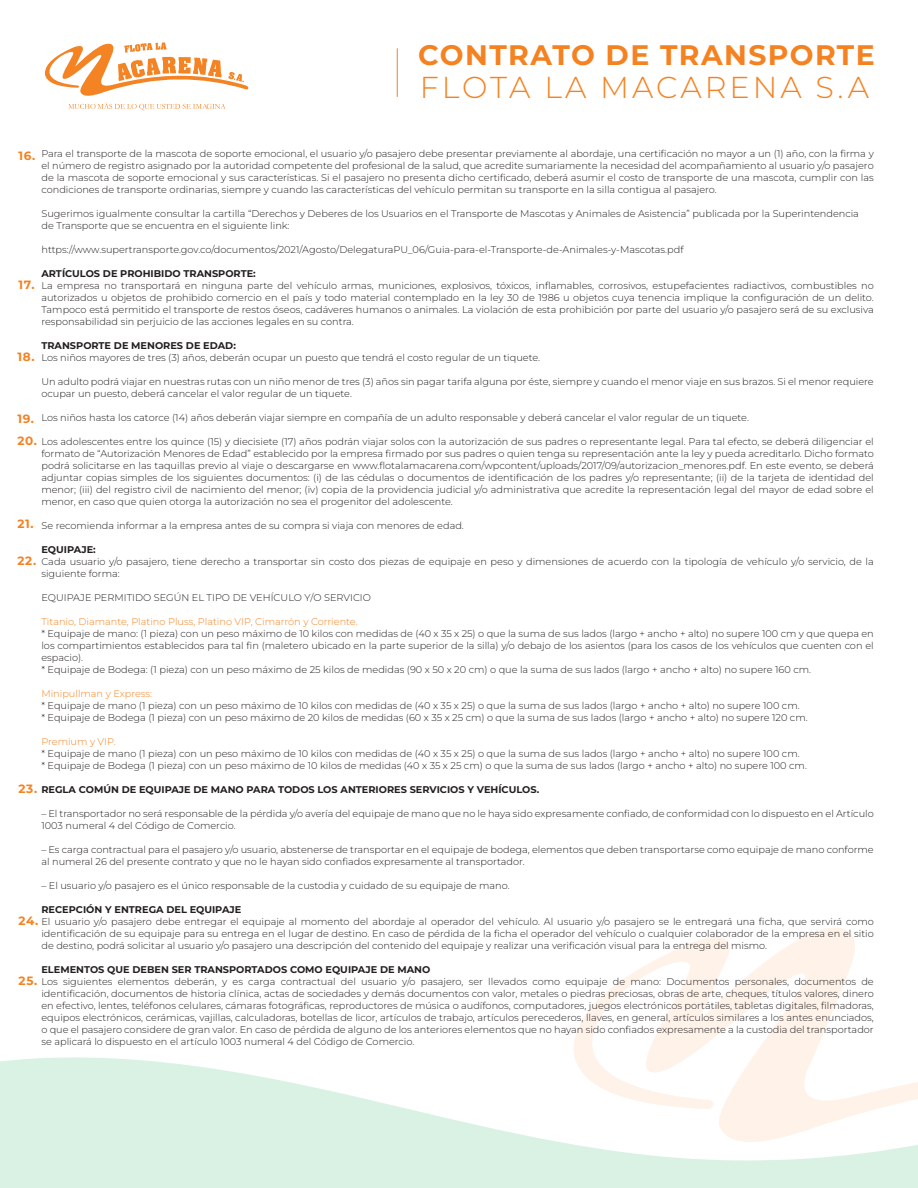
<style>
.page{position:relative;width:918px;height:1188px;background:#fff}
.page>*{position:absolute;margin:0;border:0;box-sizing:border-box;transform-origin:0 0}
.t1{font:300 30.3px "Montserrat";letter-spacing:.1em;color:#f58220}
.t2{font:700 28.2px "Montserrat";letter-spacing:.05em;color:#f58220}
.t3{font:700 12px/22.5px "Montserrat";letter-spacing:.05em;color:#f58220}
.t4{font:300 9.75px/12px "Montserrat";color:#231f20}
.t5{font:700 9.75px "Montserrat";color:#231f20}
.t6{font:300 9.75px "Montserrat";color:#f58322}
</style>
<div class="page">
<svg style="left:0;top:1057px;width:918px;height:131px;fill:#d9f2e4"></svg>
<svg style="left:574px;top:928px;width:344px;height:214px"></svg>
<svg style="left:44px;top:43px;width:205px;height:67px"></svg>
<hr style="left:397px;top:48px;width:1px;height:49px;background:#f58220">
<h2 class="t2" style="left:418px;top:36px;width:458px">CONTRATO DE TRANSPORTE</h2>
<h1 class="t1" style="left:420px;top:67px;width:451px">FLOTA LA MACARENA S.A</h1>
<p class="t4" style="left:41px;top:147px;width:834px;text-align:justify">Para el transporte de la mascota de soporte emocional, el usuario y/o pasajero debe presentar previamente al abordaje, una certificación no mayor a un (1) año, con la firma y el número de registro asignado por la autoridad competente del profesional de la salud, que acredite sumariamente la necesidad del acompañamiento al usuario y/o pasajero de la mascota de soporte emocional y sus características. Si el pasajero no presenta dicho certificado, deberá asumir el costo de transporte de una mascota, cumplir con las condiciones de transporte ordinarias, siempre y cuando las características del vehículo permitan su transporte en la silla contigua al pasajero.</p>
<p class="t4" style="left:41px;top:207px;width:819px">Sugerimos igualmente consultar la cartilla “Derechos y Deberes de los Usuarios en el Transporte de Mascotas y Animales de Asistencia” publicada por la Superintendencia de Transporte que se encuentra en el siguiente link:</p>
<p class="t4" style="left:41px;top:243px;width:644px">https://www.supertransporte.gov.co/documentos/2021/Agosto/DelegaturaPU_06/Guia-para-el-Transporte-de-Animales-y-Mascotas.pdf</p>
<p class="t5" style="left:41px;top:267px;width:216px">ARTÍCULOS DE PROHIBIDO TRANSPORTE:</p>
<p class="t4" style="left:41px;top:279px;width:834px;text-align:justify">La empresa no transportará en ninguna parte del vehículo armas, municiones, explosivos, tóxicos, inflamables, corrosivos, estupefacientes radiactivos, combustibles no autorizados u objetos de prohibido comercio en el país y todo material contemplado en la ley 30 de 1986 u objetos cuya tenencia implique la configuración de un delito.<br>Tampoco está permitido el transporte de restos óseos, cadáveres humanos o animales. La violación de esta prohibición por parte del usuario y/o pasajero será de su exclusiva responsabilidad sin perjuicio de las acciones legales en su contra.</p>
<p class="t5" style="left:41px;top:339px;width:196px">TRANSPORTE DE MENORES DE EDAD:</p>
<p class="t4" style="left:41px;top:351px;width:500px">Los niños mayores de tres (3) años, deberán ocupar un puesto que tendrá el costo regular de un tiquete.</p>
<p class="t4" style="left:41px;top:375px;width:834px">Un adulto podrá viajar en nuestras rutas con un niño menor de tres (3) años sin pagar tarifa alguna por éste, siempre y cuando el menor viaje en sus brazos. Si el menor requiere ocupar un puesto, deberá cancelar el valor regular de un tiquete.</p>
<p class="t4" style="left:41px;top:411px;width:709px">Los niños hasta los catorce (14) años deberán viajar siempre en compañía de un adulto responsable y deberá cancelar el valor regular de un tiquete.</p>
<p class="t4" style="left:41px;top:435px;width:834px;text-align:justify">Los adolescentes entre los quince (15) y diecisiete (17) años podrán viajar solos con la autorización de sus padres o representante legal. Para tal efecto, se deberá diligenciar el formato de “Autorización Menores de Edad” establecido por la empresa firmado por sus padres o quien tenga su representación ante la ley y pueda acreditarlo. Dicho formato podrá solicitarse en las taquillas previo al viaje o descargarse en www.flotalamacarena.com/wpcontent/uploads/2017/09/autorizacion_menores.pdf. En este evento, se deberá adjuntar copias simples de los siguientes documentos: (i) de las cédulas o documentos de identificación de los padres y/o representante; (ii) de la tarjeta de identidad del menor; (iii) del registro civil de nacimiento del menor; (iv) copia de la providencia judicial y/o administrativa que acredite la representación legal del mayor de edad sobre el menor, en caso que quien otorga la autorización no sea el progenitor del adolescente.</p>
<p class="t4" style="left:41px;top:519px;width:424px">Se recomienda informar a la empresa antes de su compra si viaja con menores de edad.</p>
<p class="t5" style="left:41px;top:543px;width:56px">EQUIPAJE:</p>
<p class="t4" style="left:41px;top:555px;width:834px">Cada usuario y/o pasajero, tiene derecho a transportar sin costo dos piezas de equipaje en peso y dimensiones de acuerdo con la tipología de vehículo y/o servicio, de la siguiente forma:</p>
<p class="t4" style="left:41px;top:591px;width:331px">EQUIPAJE PERMITIDO SEGÚN EL TIPO DE VEHÍCULO Y/O SERVICIO</p>
<p class="t6" style="left:41px;top:615px;width:318px">Titanio, Diamante, Platino Pluss, Platino VIP, Cimarrón y Corriente.</p>
<p class="t4" style="left:41px;top:627px;width:834px">* Equipaje de mano: (1 pieza) con un peso máximo de 10 kilos con medidas de (40 x 35 x 25) o que la suma de sus lados (largo + ancho + alto) no supere 100 cm y que quepa en los compartimientos establecidos para tal fin (maletero ubicado en la parte superior de la silla) y/o debajo de los asientos (para los casos de los vehículos que cuenten con el espacio).<br>* Equipaje de Bodega: (1 pieza) con un peso máximo de 25 kilos de medidas (90 x 50 x 20 cm) o que la suma de sus lados (largo + ancho + alto) no supere 160 cm.</p>
<p class="t6" style="left:41px;top:687px;width:112px">Minipullman y Express:</p>
<p class="t4" style="left:41px;top:699px;width:768px">* Equipaje de mano (1 pieza) con un peso máximo de 10 kilos con medidas de (40 x 35 x 25) o que la suma de sus lados (largo + ancho + alto) no supere 100 cm.<br>* Equipaje de Bodega (1 pieza) con un peso máximo de 20 kilos de medidas (60 x 35 x 25 cm) o que la suma de sus lados (largo + ancho + alto) no supere 120 cm.</p>
<p class="t6" style="left:41px;top:735px;width:76px">Premium y VIP.</p>
<p class="t4" style="left:41px;top:747px;width:767px">* Equipaje de mano (1 pieza) con un peso máximo de 10 kilos con medidas de (40 x 35 x 25) o que la suma de sus lados (largo + ancho + alto) no supere 100 cm.<br>* Equipaje de Bodega (1 pieza) con un peso máximo de 10 kilos de medidas (40 x 35 x 25 cm) o que la suma de sus lados (largo + ancho + alto) no supere 100 cm.</p>
<p class="t5" style="left:41px;top:783px;width:499px">REGLA COMÚN DE EQUIPAJE DE MANO PARA TODOS LOS ANTERIORES SERVICIOS Y VEHÍCULOS.</p>
<p class="t4" style="left:41px;top:807px;width:834px">– El transportador no será responsable de la pérdida y/o avería del equipaje de mano que no le haya sido expresamente confiado, de conformidad con lo dispuesto en el Artículo<br>1003 numeral 4 del Código de Comercio.</p>
<p class="t4" style="left:41px;top:843px;width:834px">– Es carga contractual para el pasajero y/o usuario, abstenerse de transportar en el equipaje de bodega, elementos que deben transportarse como equipaje de mano conforme al numeral 26 del presente contrato y que no le hayan sido confiados expresamente al transportador.</p>
<p class="t4" style="left:41px;top:879px;width:470px">– El usuario y/o pasajero es el único responsable de la custodia y cuidado de su equipaje de mano.</p>
<p class="t5" style="left:41px;top:903px;width:202px">RECEPCIÓN Y ENTREGA DEL EQUIPAJE</p>
<p class="t4" style="left:41px;top:915px;width:834px;text-align:justify">El usuario y/o pasajero debe entregar el equipaje al momento del abordaje al operador del vehículo. Al usuario y/o pasajero se le entregará una ficha, que servirá como identificación de su equipaje para su entrega en el lugar de destino. En caso de pérdida de la ficha el operador del vehículo o cualquier colaborador de la empresa en el sitio de destino, podrá solicitar al usuario y/o pasajero una descripción del contenido del equipaje y realizar una verificación visual para la entrega del mismo.</p>
<p class="t5" style="left:41px;top:963px;width:390px">ELEMENTOS QUE DEBEN SER TRANSPORTADOS COMO EQUIPAJE DE MANO</p>
<p class="t4" style="left:41px;top:975px;width:834px;text-align:justify">Los siguientes elementos deberán, y es carga contractual del usuario y/o pasajero, ser llevados como equipaje de mano: Documentos personales, documentos de identificación, documentos de historia clínica, actas de sociedades y demás documentos con valor, metales o piedras preciosas, obras de arte, cheques, títulos valores, dinero en efectivo, lentes, teléfonos celulares, cámaras fotográficas, reproductores de música o audífonos, computadores, juegos electrónicos portátiles, tabletas digitales, filmadoras, equipos electrónicos, cerámicas, vajillas, calculadoras, botellas de licor, artículos de trabajo, artículos perecederos, llaves, en general, artículos similares a los antes enunciados, o que el pasajero considere de gran valor. En caso de pérdida de alguno de los anteriores elementos que no hayan sido confiados expresamente a la custodia del transportador se aplicará lo dispuesto en el artículo 1003 numeral 4 del Código de Comercio.</p>
<p class="t3" style="left:19px;top:144px;width:18px">16.</p>
<p class="t3" style="left:19px;top:273px;width:17px">17.</p>
<p class="t3" style="left:18px;top:345px;width:19px">18.</p>
<p class="t3" style="left:18px;top:407px;width:21px">19.<br>20.</p>
<p class="t3" style="left:18px;top:512px;width:18px">21.</p>
<p class="t3" style="left:18px;top:549px;width:20px">22.</p>
<p class="t3" style="left:19px;top:777px;width:20px">23.</p>
<p class="t3" style="left:19px;top:909px;width:21px">24.</p>
<p class="t3" style="left:19px;top:969px;width:20px">25.</p>
</div>
